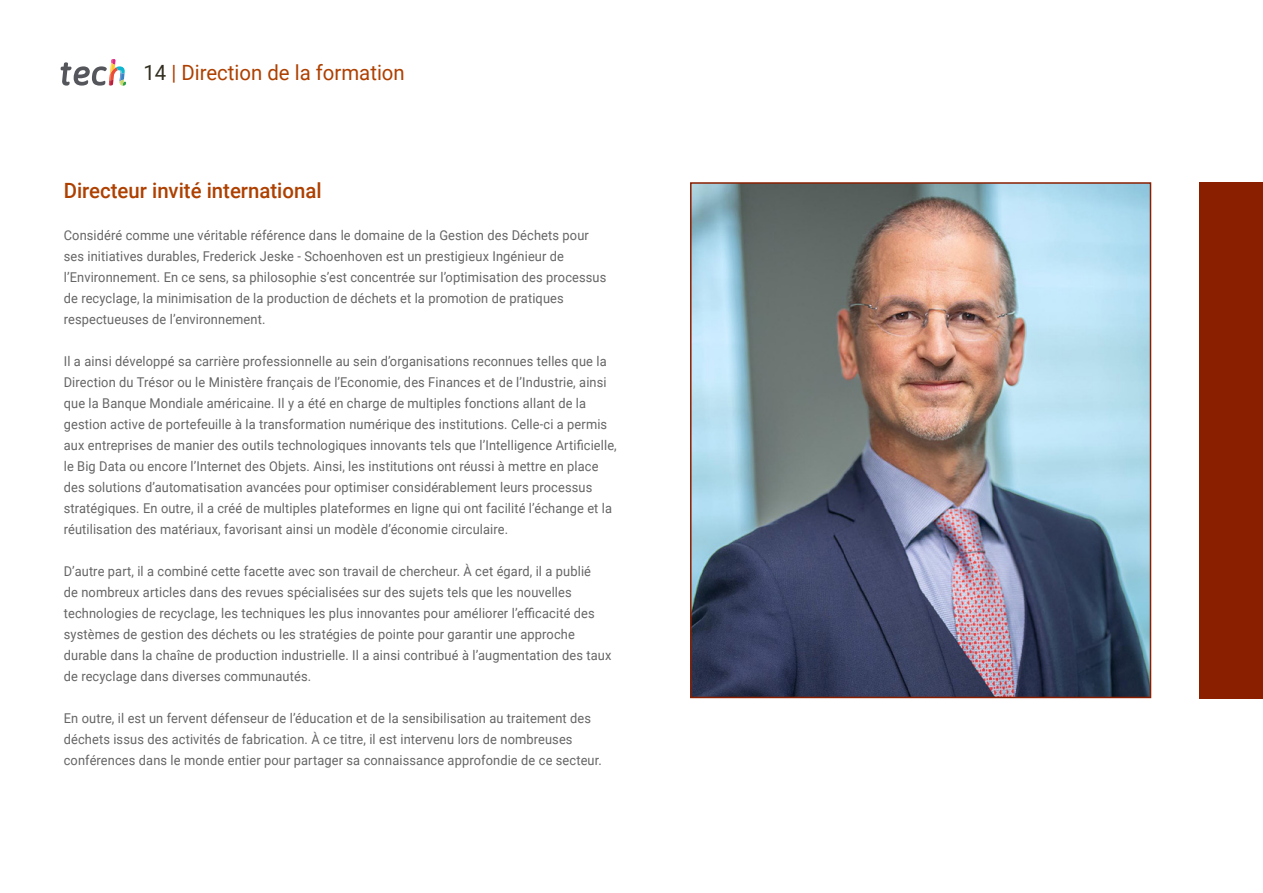
<style>
.page{position:relative;width:1263px;height:893px;background:#fff}
.page>*{position:absolute;margin:0;border:0;box-sizing:border-box;transform-origin:0 0}
.t1{font:500 21px "Roboto";color:#ae4000}
.t2{font:21px "Roboto";color:#ae4000}
.t3{font:13.5px/21px "Roboto";letter-spacing:.01em;color:#656565;scale:.95 1}
.s1{color:#312e20}
</style>
<div class="page">
<div style="left:1199px;top:182px;width:64px;height:516px;background:#8a1f00"></div>
<img style="left:693px;top:185px;width:455px;height:510px">
<div style="left:690px;top:182px;width:461px;height:516px;border:2px solid #8a1f00"></div>
<svg style="left:61px;top:59px;width:65px;height:27px"></svg>
<h1 class="t2" style="left:144px;top:57px;width:263px"><span class="s1">14</span> | Direction de la formation</h1>
<h1 class="t1" style="left:64px;top:176px;width:259px">Directeur invité international</h1>
<p class="t3" style="left:64px;top:224px;width:573px">Considéré comme une véritable référence dans le domaine de la Gestion des Déchets pour ses initiatives durables, Frederick Jeske - Schoenhoven est un prestigieux Ingénieur de l’Environnement. En ce sens, sa philosophie s’est concentrée sur l’optimisation des processus de recyclage, la minimisation de la production de déchets et la promotion de pratiques respectueuses de l’environnement.</p>
<p class="t3" style="left:64px;top:350px;width:584px">Il a ainsi développé sa carrière professionnelle au sein d’organisations reconnues telles que la Direction du Trésor ou le Ministère français de l’Economie, des Finances et de l’Industrie, ainsi que la Banque Mondiale américaine. Il y a été en charge de multiples fonctions allant de la gestion active de portefeuille à la transformation numérique des institutions. Celle-ci a permis aux entreprises de manier des outils technologiques innovants tels que l’Intelligence Artificielle, le Big Data ou encore l’Internet des Objets. Ainsi, les institutions ont réussi à mettre en place des solutions d’automatisation avancées pour optimiser considérablement leurs processus stratégiques. En outre, il a créé de multiples plateformes en ligne qui ont facilité l’échange et la réutilisation des matériaux, favorisant ainsi un modèle d’économie circulaire.</p>
<p class="t3" style="left:64px;top:560px;width:578px">D’autre part, il a combiné cette facette avec son travail de chercheur. À cet égard, il a publié<br>de nombreux articles dans des revues spécialisées sur des sujets tels que les nouvelles technologies de recyclage, les techniques les plus innovantes pour améliorer l’efficacité des systèmes de gestion des déchets ou les stratégies de pointe pour garantir une approche durable dans la chaîne de production industrielle. Il a ainsi contribué à l’augmentation des taux de recyclage dans diverses communautés.</p>
<p class="t3" style="left:64px;top:707px;width:568px">En outre, il est un fervent défenseur de l’éducation et de la sensibilisation au traitement des déchets issus des activités de fabrication. À ce titre, il est intervenu lors de nombreuses conférences dans le monde entier pour partager sa connaissance approfondie de ce secteur.</p>
</div>
